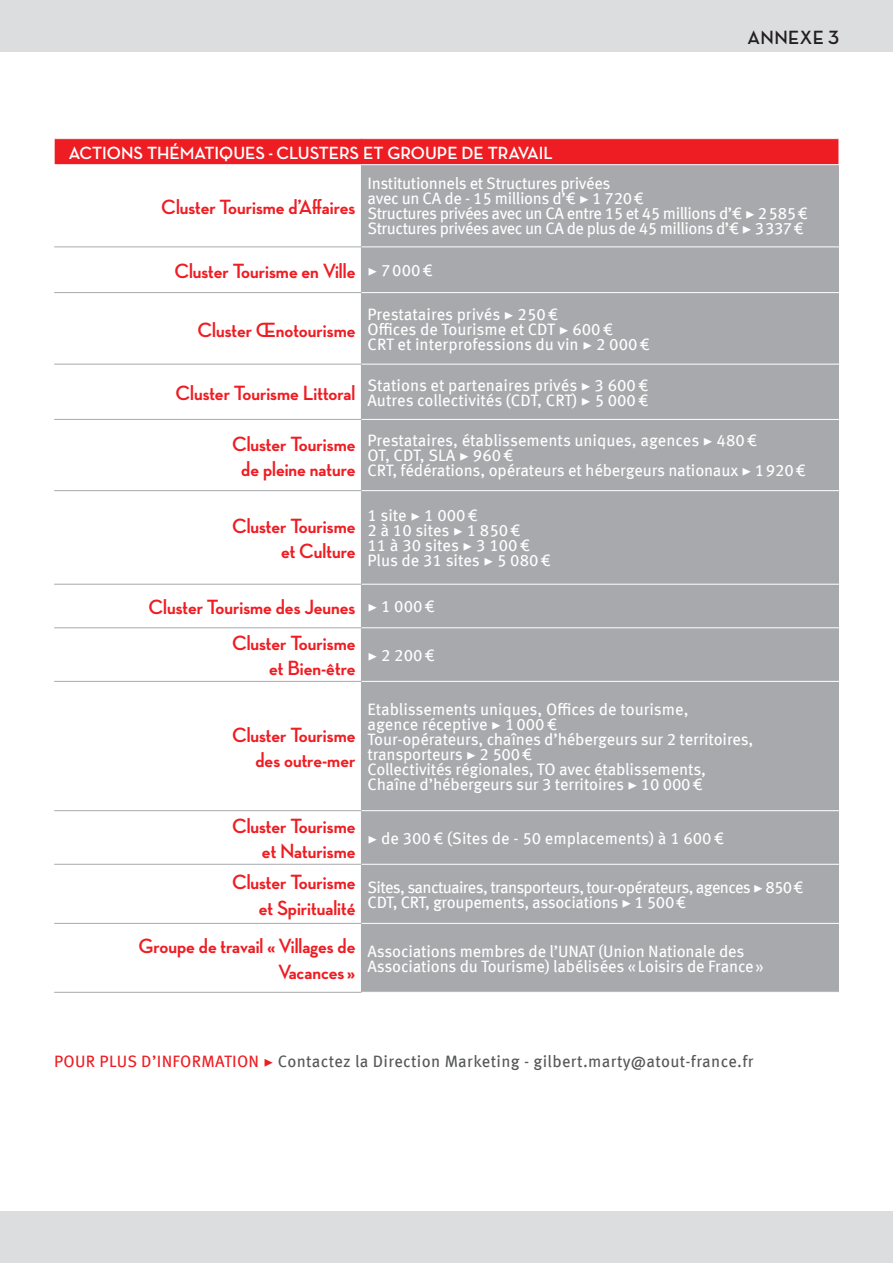
<style>
.page{position:relative;width:893px;height:1263px;background:#fff}
.page>*{position:absolute;margin:0;border:0;box-sizing:border-box;transform-origin:0 0}
.t1{font:700 21px/25.2px "Neutra Disp";letter-spacing:-.005em;color:#ee1d23;text-align:right}
.t2{font:700 19.5px "Neutra Disp";letter-spacing:.02em;color:#231f20}
.t3{font:700 18px "Neutra Disp";color:#fff}
.t4{font:16.5px/15px "Meta OFC";letter-spacing:-.01em;color:#fff}
.t5{font:16.5px/15px "Meta OFC";letter-spacing:-.03em;color:#fff}
.t6{font:16.5px/15px "Meta OFC";letter-spacing:-.04em;color:#fff}
.t7{font:16.5px "Meta OFC";letter-spacing:.02em;color:#57585a}
.t8{font:16.5px "Meta OFC";color:#ee1d23}
.s1{font-family:"Minion Pro"}
.s2{font-family:"Minion Pro";font-weight:400;font-size:16.5px;color:#fff}
.s3{font-family:"Meta OFC";font-weight:400;font-size:16.5px;color:#fff}
.s4{color:#ee1d23}
.s5{font-family:"Minion Pro";color:#ee1d23}
</style>
<div class="page">
<div style="left:0;top:1211px;width:893px;height:52px;background:#dcdddf"></div>
<div style="left:0;top:0;width:893px;height:51px;background:#dcdddf"></div>
<div style="left:54px;top:139px;width:785px;height:26px;background:#ee1d23"></div>
<div style="left:362px;top:165px;width:477px;height:827px;background:#a8a9ad"></div>
<hr style="left:361px;top:165px;width:1px;height:82px;background:#a8a9ad">
<hr style="left:54px;top:247px;width:308px;height:1px;background:#a8a9ad">
<hr style="left:361px;top:247px;width:1px;height:45px;background:#a8a9ad">
<hr style="left:54px;top:292px;width:308px;height:1px;background:#a8a9ad">
<hr style="left:361px;top:293px;width:1px;height:71px;background:#a8a9ad">
<hr style="left:54px;top:364px;width:308px;height:1px;background:#a8a9ad">
<hr style="left:361px;top:364px;width:1px;height:55px;background:#a8a9ad">
<hr style="left:54px;top:419px;width:308px;height:1px;background:#a8a9ad">
<hr style="left:361px;top:420px;width:1px;height:70px;background:#a8a9ad">
<hr style="left:54px;top:490px;width:308px;height:1px;background:#a8a9ad">
<hr style="left:361px;top:491px;width:1px;height:93px;background:#a8a9ad">
<hr style="left:54px;top:584px;width:308px;height:1px;background:#a8a9ad">
<hr style="left:361px;top:584px;width:1px;height:44px;background:#a8a9ad">
<hr style="left:54px;top:627px;width:308px;height:1px;background:#a8a9ad">
<hr style="left:361px;top:628px;width:1px;height:53px;background:#a8a9ad">
<hr style="left:54px;top:681px;width:308px;height:1px;background:#a8a9ad">
<hr style="left:361px;top:681px;width:1px;height:129px;background:#a8a9ad">
<hr style="left:54px;top:810px;width:308px;height:1px;background:#a8a9ad">
<hr style="left:361px;top:811px;width:1px;height:53px;background:#a8a9ad">
<hr style="left:54px;top:864px;width:308px;height:1px;background:#a8a9ad">
<hr style="left:361px;top:864px;width:1px;height:59px;background:#a8a9ad">
<hr style="left:54px;top:923px;width:308px;height:1px;background:#a8a9ad">
<hr style="left:361px;top:923px;width:1px;height:69px;background:#a8a9ad">
<hr style="left:54px;top:992px;width:308px;height:1px;background:#a8a9ad">
<hr style="left:362px;top:247px;width:477px;height:1px;background:#fff">
<hr style="left:362px;top:292px;width:477px;height:1px;background:#fff">
<hr style="left:362px;top:364px;width:477px;height:1px;background:#fff">
<hr style="left:362px;top:419px;width:477px;height:1px;background:#fff">
<hr style="left:362px;top:490px;width:477px;height:1px;background:#fff">
<hr style="left:362px;top:584px;width:477px;height:1px;background:#fff">
<hr style="left:362px;top:627px;width:477px;height:1px;background:#fff">
<hr style="left:362px;top:681px;width:477px;height:1px;background:#fff">
<hr style="left:362px;top:810px;width:477px;height:1px;background:#fff">
<hr style="left:362px;top:864px;width:477px;height:1px;background:#fff">
<hr style="left:362px;top:923px;width:477px;height:1px;background:#fff">
<hr style="left:54px;top:164px;width:307px;height:1px;background:#fff">
<hr style="left:361px;top:164px;width:478px;height:1px;background:#fff">
<svg style="left:54px;top:139px;width:1px;height:25px"></svg>
<p class="t2" style="left:747px;top:27px;width:93px">annexe 3</p>
<p class="t3" style="left:69px;top:143px;width:12px">Act</p>
<p class="t3" style="left:102px;top:143px;width:446px">ions thématiques - Clusters et Groupe de travail</p>
<p class="t1" style="left:161px;top:195px;width:196px">Cluster Tourisme d’Affaires</p>
<p class="t5" style="left:367px;top:176px;width:442px">Institutionnels et Structures privées<br>avec un CA de - 15 millions d’€ <span class="s1">▶</span> 1 720€<br>Structures privées avec un CA entre 15 et 45 millions d’€ <span class="s1">▶</span> 2585€ Structures privées avec un CA de plus de 45 millions d’€ <span class="s1">▶</span> 3337€</p>
<p class="t1" style="left:174px;top:259px;width:260px">Cluster Tourisme en Ville <span class="s2">▶</span> <span class="s3">7000€</span></p>
<p class="t1" style="left:198px;top:317px;width:159px">Cluster Œnotourisme</p>
<p class="t4" style="left:367px;top:306px;width:284px">Prestataires privés <span class="s1">▶</span> 250€<br>Offices de Tourisme et CDT <span class="s1">▶</span> 600€<br>CRT et interprofessions du vin <span class="s1">▶</span> 2 000€</p>
<p class="t1" style="left:176px;top:381px;width:181px">Cluster Tourisme Littoral</p>
<p class="t4" style="left:367px;top:377px;width:283px">Stations et partenaires privés <span class="s1">▶</span> 3 600€<br>Autres collectivités (CDT, CRT) <span class="s1">▶</span> 5 000€</p>
<p class="t1" style="left:232px;top:431px;width:125px;text-align:center">Cluster Tourisme de pleine nature</p>
<p class="t4" style="left:367px;top:433px;width:440px">Prestataires, établissements uniques, agences <span class="s1">▶</span> 480€<br>OT, CDT, SLA <span class="s1">▶</span> 960€<br>CRT, fédérations, opérateurs et hébergeurs nationaux <span class="s1">▶</span> 1920€</p>
<p class="t1" style="left:232px;top:514px;width:125px">Cluster Tourisme et Culture</p>
<p class="t4" style="left:367px;top:508px;width:185px">1 site <span class="s1">▶</span> 1 000€<br>2 à 10 sites <span class="s1">▶</span> 1 850€<br>11 à 30 sites <span class="s1">▶</span> 3 100€<br>Plus de 31 sites <span class="s1">▶</span> 5 080€</p>
<p class="t1" style="left:149px;top:589px;width:288px;line-height:36px;text-align:center">Cluster Tourisme des Jeunes <span class="s2">▶</span> <span class="s3">1 000€<br></span>Cluster Tourisme</p>
<p class="t1" style="left:269px;top:656px;width:88px">et Bien-être</p>
<p class="t4" style="left:367px;top:648px;width:69px"><span class="s1">▶</span> 2 200€</p>
<p class="t1" style="left:232px;top:722px;width:125px">Cluster Tourisme des outre-mer</p>
<p class="t1" style="left:232px;top:814px;width:125px">Cluster Tourisme et Naturisme</p>
<p class="t4" style="left:367px;top:702px;width:388px">Etablissements uniques, Offices de tourisme,<br>agence réceptive <span class="s1">▶</span> 1000€<br>Tour-opérateurs, chaînes d’hébergeurs sur 2 territoires, transporteurs <span class="s1">▶</span> 2 500€<br>Collectivités régionales, TO avec établissements, Chaîne d’hébergeurs sur 3 territoires <span class="s1">▶</span> 10 000€</p>
<p class="t4" style="left:367px;top:830px;width:358px"><span class="s1">▶</span> de 300€ (Sites de - 50 emplacements) à 1 600€</p>
<p class="t1" style="left:232px;top:870px;width:125px">Cluster Tourisme et Spiritualité</p>
<p class="t6" style="left:367px;top:879px;width:438px">Sites, sanctuaires, transporteurs, tour-opérateurs, agences <span class="s1">▶</span> 850€<br>CDT, CRT, groupements, associations <span class="s1">▶</span> 1 500€</p>
<p class="t1" style="left:138px;top:934px;width:219px">Groupe de travail «Villages de<br>Vacances »</p>
<p class="t4" style="left:367px;top:943px;width:398px">Associations membres de l’UNAT (Union Nationale des<br>Associations du Tourisme) labélisées «Loisirs de France»</p>
<p class="t8" style="left:54px;top:1051px;width:21px">Pour</p>
<p class="t8" style="left:100px;top:1051px;width:10px">plus</p>
<p class="t8" style="left:141px;top:1051px;width:31px">d’infor</p>
<p class="t7" style="left:201px;top:1051px;width:554px"><span class="s4">mation</span> <span class="s5">▶</span> Contactez la Direction Marketing - gilbert.marty@atout-france.fr</p>
</div>
